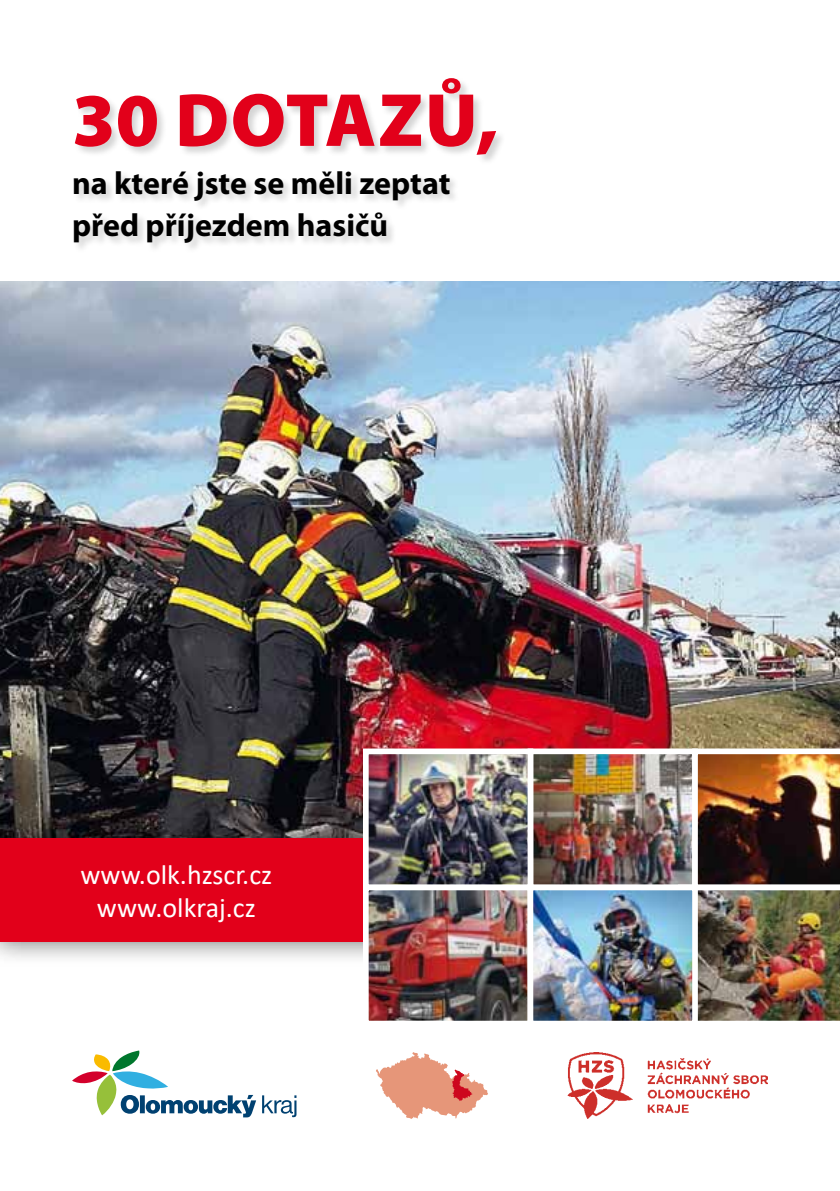
<style>
.page{position:relative;width:840px;height:1191px;background:#fff}
.page>*{position:absolute;margin:0;border:0;box-sizing:border-box;transform-origin:0 0}
.t1{font:900 76px "Myriad Pro";letter-spacing:.01em;color:#e2001a}
.t2{font:700 32px/42px "Myriad Pro";color:#000}
.t3{font:28px/33.6px "Calibri";color:#fff;text-align:center}
</style>
<div class="page">
<img style="left:567px;top:1052px;width:200px;height:67px">
<img style="left:0;top:281px;width:839px;height:532px">
<div style="left:0;top:813px;width:839px;height:154px;background:#000;opacity:.58"></div>
<div style="left:0;top:838px;width:839px;height:103px;background:#e2001a"></div>
<svg style="left:72px;top:1050px;width:224px;height:67px"></svg>
<svg style="left:376px;top:1052px;width:112px;height:67px"></svg>
<img style="left:534px;top:755px;width:143px;height:128px">
<div style="left:527px;top:748px;width:170px;height:142px;border:6px solid #fff"></div>
<img style="left:370px;top:755px;width:156px;height:128px">
<div style="left:363px;top:748px;width:170px;height:142px;border:6px solid #fff"></div>
<img style="left:677px;top:748px;width:162px;height:273px">
<img style="left:370px;top:891px;width:156px;height:128px">
<div style="left:363px;top:884px;width:170px;height:142px;border:6px solid #fff"></div>
<img style="left:534px;top:891px;width:156px;height:128px">
<div style="left:527px;top:884px;width:170px;height:142px;border:6px solid #fff"></div>
<div style="left:73px;top:77px;width:433px;height:176px;background:#000;opacity:.17"></div>
<h1 class="t1" style="left:72px;top:69px;width:427px">30 DOTAZŮ,</h1>
<p class="t2" style="left:72px;top:161px;width:379px">na které jste se měli zeptat před příjezdem hasičů</p>
<p class="t3" style="left:80px;top:856px;width:193px">www.olk.hzscr.cz www.olkraj.cz</p>
</div>
